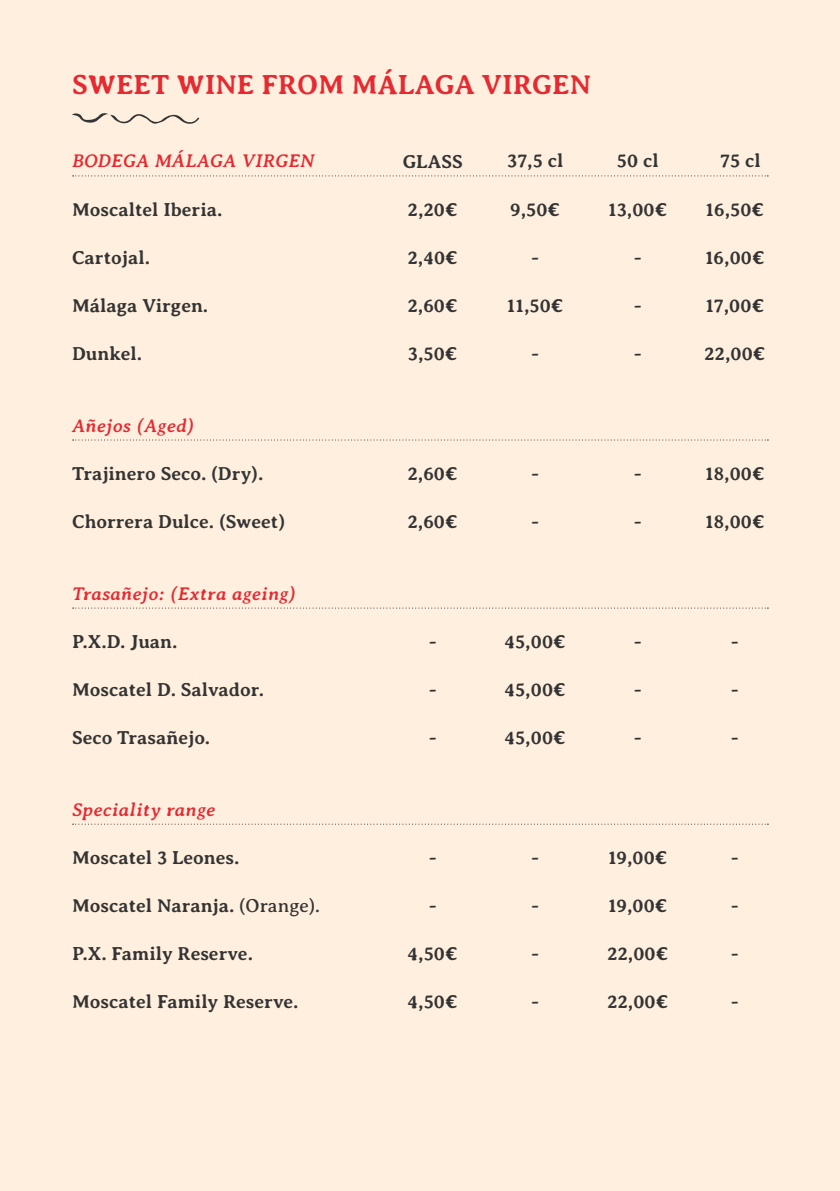
<style>
.page{position:relative;width:840px;height:1191px;background:#fff}
.page>*{position:absolute;margin:0;border:0;box-sizing:border-box;transform-origin:0 0}
.t1{font:700 28px "Averia Serif Libre";color:#e62a32}
.t2{font:700 19px "Averia Serif Libre";color:#343434}
.t3{font:italic 700 19px "Averia Serif Libre";letter-spacing:.025em;color:#e62a32}
.s1{font-weight:400}
</style>
<div class="page">
<div style="left:0;top:0;width:839px;height:1191px;background:#feefde"></div>
<svg style="left:72px;top:175px;width:695px;height:1px"></svg>
<svg style="left:72px;top:439px;width:696px;height:1px"></svg>
<svg style="left:72px;top:607px;width:696px;height:1px"></svg>
<svg style="left:72px;top:823px;width:696px;height:1px"></svg>
<svg style="left:72px;top:113px;width:127px;height:11px"></svg>
<h1 class="t1" style="left:72px;top:69px;width:520px">SWEET WINE FROM MÁLAGA VIRGEN</h1>
<p class="t3" style="left:72px;top:150px;width:243px">BODEGA MÁLAGA VIRGEN</p>
<p class="t2" style="left:72px;top:199px;width:152px">Moscaltel Iberia.</p>
<p class="t2" style="left:72px;top:247px;width:79px">Cartojal.</p>
<p class="t2" style="left:72px;top:295px;width:138px">Málaga Virgen.</p>
<p class="t2" style="left:72px;top:343px;width:72px">Dunkel.</p>
<p class="t3" style="left:72px;top:414px;width:123px">Añejos (Aged)</p>
<p class="t2" style="left:72px;top:463px;width:193px">Trajinero Seco. (Dry).</p>
<p class="t2" style="left:72px;top:511px;width:214px">Chorrera Dulce. (Sweet)</p>
<p class="t3" style="left:72px;top:582px;width:225px">Trasañejo: (Extra ageing)</p>
<p class="t2" style="left:72px;top:631px;width:107px">P.X.D. Juan.</p>
<p class="t2" style="left:72px;top:679px;width:193px">Moscatel D. Salvador.</p>
<p class="t2" style="left:72px;top:727px;width:140px">Seco Trasañejo.</p>
<p class="t3" style="left:72px;top:798px;width:144px">Speciality range</p>
<p class="t2" style="left:72px;top:847px;width:169px">Moscatel 3 Leones.</p>
<p class="t2" style="left:72px;top:895px;width:249px">Moscatel Naranja. <span class="s1">(Orange).</span></p>
<p class="t2" style="left:72px;top:943px;width:182px">P.X. Family Reserve.</p>
<p class="t2" style="left:72px;top:991px;width:228px">Moscatel Family Reserve.</p>
<p class="t2" style="left:402px;top:151px;width:62px">GLASS</p>
<p class="t2" style="left:507px;top:150px;width:58px">37,5 cl</p>
<p class="t2" style="left:616px;top:150px;width:43px">50 cl</p>
<p class="t2" style="left:719px;top:150px;width:42px">75 cl</p>
<p class="t2" style="left:407px;top:199px;width:52px">2,20€</p>
<p class="t2" style="left:407px;top:247px;width:52px">2,40€</p>
<p class="t2" style="left:407px;top:295px;width:52px">2,60€</p>
<p class="t2" style="left:407px;top:343px;width:51px">3,50€</p>
<p class="t2" style="left:510px;top:199px;width:52px">9,50€</p>
<p class="t2" style="left:531px;top:247px;width:10px">-</p>
<p class="t2" style="left:506px;top:295px;width:58px">11,50€</p>
<p class="t2" style="left:531px;top:343px;width:10px">-</p>
<p class="t2" style="left:607px;top:199px;width:61px">13,00€</p>
<p class="t2" style="left:633px;top:247px;width:10px">-</p>
<p class="t2" style="left:633px;top:295px;width:10px">-</p>
<p class="t2" style="left:633px;top:343px;width:10px">-</p>
<p class="t2" style="left:705px;top:199px;width:60px">16,50€</p>
<p class="t2" style="left:704px;top:247px;width:61px">16,00€</p>
<p class="t2" style="left:705px;top:295px;width:61px">17,00€</p>
<p class="t2" style="left:703px;top:343px;width:63px">22,00€</p>
<p class="t2" style="left:407px;top:463px;width:52px">2,60€</p>
<p class="t2" style="left:407px;top:511px;width:52px">2,60€</p>
<p class="t2" style="left:531px;top:463px;width:10px">-</p>
<p class="t2" style="left:531px;top:511px;width:10px">-</p>
<p class="t2" style="left:633px;top:463px;width:10px">-</p>
<p class="t2" style="left:633px;top:511px;width:10px">-</p>
<p class="t2" style="left:704px;top:463px;width:61px">18,00€</p>
<p class="t2" style="left:704px;top:511px;width:61px">18,00€</p>
<p class="t2" style="left:428px;top:631px;width:10px">-</p>
<p class="t2" style="left:428px;top:679px;width:10px">-</p>
<p class="t2" style="left:428px;top:727px;width:10px">-</p>
<p class="t2" style="left:504px;top:631px;width:63px">45,00€</p>
<p class="t2" style="left:504px;top:679px;width:63px">45,00€</p>
<p class="t2" style="left:504px;top:727px;width:63px">45,00€</p>
<p class="t2" style="left:633px;top:631px;width:10px">-</p>
<p class="t2" style="left:633px;top:679px;width:10px">-</p>
<p class="t2" style="left:633px;top:727px;width:10px">-</p>
<p class="t2" style="left:730px;top:631px;width:10px">-</p>
<p class="t2" style="left:730px;top:679px;width:10px">-</p>
<p class="t2" style="left:730px;top:727px;width:10px">-</p>
<p class="t2" style="left:428px;top:847px;width:10px">-</p>
<p class="t2" style="left:428px;top:895px;width:10px">-</p>
<p class="t2" style="left:407px;top:943px;width:52px">4,50€</p>
<p class="t2" style="left:407px;top:991px;width:52px">4,50€</p>
<p class="t2" style="left:531px;top:847px;width:10px">-</p>
<p class="t2" style="left:531px;top:895px;width:10px">-</p>
<p class="t2" style="left:531px;top:943px;width:10px">-</p>
<p class="t2" style="left:531px;top:991px;width:10px">-</p>
<p class="t2" style="left:607px;top:847px;width:61px">19,00€</p>
<p class="t2" style="left:607px;top:895px;width:61px">19,00€</p>
<p class="t2" style="left:606px;top:943px;width:63px">22,00€</p>
<p class="t2" style="left:606px;top:991px;width:63px">22,00€</p>
<p class="t2" style="left:730px;top:847px;width:10px">-</p>
<p class="t2" style="left:730px;top:895px;width:10px">-</p>
<p class="t2" style="left:730px;top:943px;width:10px">-</p>
<p class="t2" style="left:730px;top:991px;width:10px">-</p>
</div>
